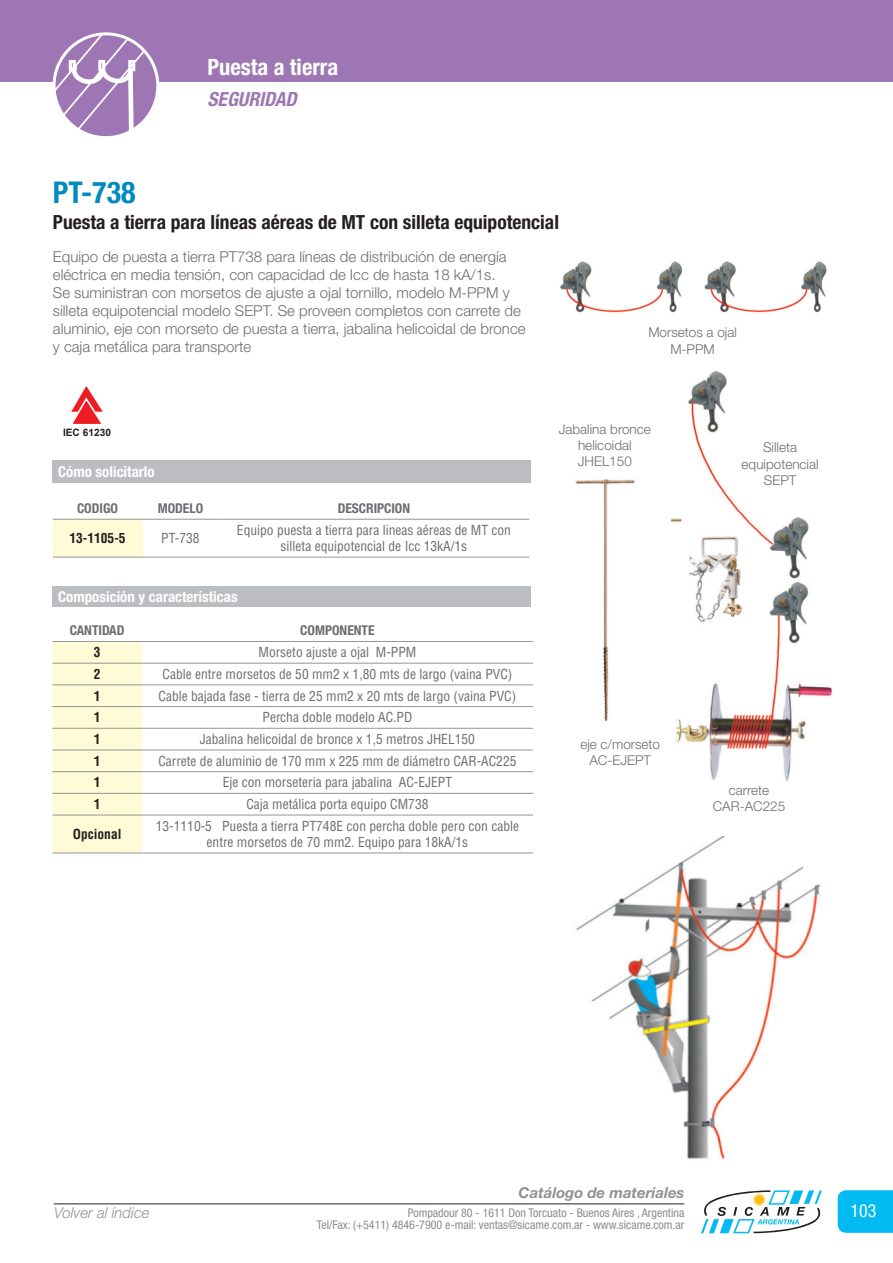
<style>
.page{position:relative;width:893px;height:1263px;background:#fff}
.page>*{position:absolute;margin:0;border:0;box-sizing:border-box;transform-origin:0 0}
.t1{font:700 condensed 30px "Helvetica Neue LT Std";color:#008bc0}
.t2{font:700 condensed 22.5px "Helvetica Neue LT Std";color:#fff}
.t3{font:700 condensed 19.5px "Helvetica Neue LT Std";color:#231f20}
.t4{font:italic 700 condensed 19.5px "Helvetica Neue LT Std";color:#9e76b3}
.t5{font:condensed 18px "Helvetica Neue LT Std";color:#fff}
.t6{font:300 15px/18px "Helvetica Neue LT Std";color:#6c6d70}
.t7{font:700 condensed 15px "Helvetica Neue LT Std";color:#fff}
.t8{font:italic 700 15px "Helvetica Neue LT Std";color:#8f9194}
.t9{font:italic 300 15px "Helvetica Neue LT Std";color:#8f9194}
.t10{font:condensed 13.5px/16.2px "Helvetica LT Std";color:#6c6d70;text-align:center}
.t11{font:300 13.5px/16.2px "Helvetica Neue LT Std";color:#6c6d70;text-align:center}
.t12{font:700 condensed 13.5px "Helvetica Neue LT Std";color:#6c6d70}
.t13{font:700 condensed 13.5px "Helvetica LT Std";color:#231f20}
.t14{font:condensed 12px/12px "Helvetica Neue LT Std";color:#8a8c8f;text-align:right}
.t15{font:700 10.2px "Arial";color:#231f20}
</style>
<div class="page">
<div style="left:838px;top:1190px;width:55px;height:43px;background:#00baf1"></div>
<svg style="left:701px;top:1190px;width:121px;height:43px"></svg>
<hr style="left:54px;top:1203px;width:630px;height:1px;background:#231f20">
<div style="left:0;top:0;width:893px;height:81px;background:#9e76b3"></div>
<svg style="left:54px;top:34px;width:104px;height:104px"></svg>
<svg style="left:54px;top:36px;width:91px;height:96px"></svg>
<div style="left:53px;top:32px;width:106px;height:107px;border:3px solid #fff;border-radius:50%"></div>
<div style="left:53px;top:586px;width:478px;height:20px;background:#bcbdc0"></div>
<div style="left:53px;top:460px;width:478px;height:22px;background:#bcbdc0"></div>
<svg style="left:71px;top:386px;width:32px;height:38px"></svg>
<img style="left:560px;top:261px;width:267px;height:52px">
<img style="left:672px;top:371px;width:161px;height:410px">
<img style="left:576px;top:836px;width:245px;height:323px">
<svg style="left:53px;top:518px;width:476px;height:1px"></svg>
<div style="left:53px;top:519px;width:89px;height:38px;background:#fffbd6"></div>
<hr style="left:53px;top:519px;width:89px;height:1px;background:#939598">
<hr style="left:142px;top:519px;width:77px;height:1px;background:#939598">
<hr style="left:219px;top:519px;width:310px;height:1px;background:#939598">
<hr style="left:53px;top:557px;width:89px;height:1px;background:#939598">
<hr style="left:142px;top:557px;width:77px;height:1px;background:#939598">
<hr style="left:219px;top:557px;width:310px;height:1px;background:#939598">
<svg style="left:53px;top:642px;width:480px;height:210px"></svg>
<hr style="left:53px;top:641px;width:89px;height:1px;background:#939598">
<hr style="left:142px;top:641px;width:391px;height:1px;background:#939598">
<hr style="left:53px;top:663px;width:89px;height:1px;background:#939598">
<hr style="left:142px;top:663px;width:391px;height:1px;background:#939598">
<hr style="left:53px;top:684px;width:89px;height:1px;background:#939598">
<hr style="left:142px;top:684px;width:391px;height:1px;background:#939598">
<hr style="left:53px;top:706px;width:89px;height:1px;background:#939598">
<hr style="left:142px;top:706px;width:391px;height:1px;background:#939598">
<hr style="left:53px;top:728px;width:89px;height:1px;background:#939598">
<hr style="left:142px;top:728px;width:391px;height:1px;background:#939598">
<hr style="left:53px;top:749px;width:89px;height:1px;background:#939598">
<hr style="left:142px;top:749px;width:391px;height:1px;background:#939598">
<hr style="left:53px;top:771px;width:89px;height:1px;background:#939598">
<hr style="left:142px;top:771px;width:391px;height:1px;background:#939598">
<hr style="left:53px;top:793px;width:89px;height:1px;background:#939598">
<hr style="left:142px;top:793px;width:391px;height:1px;background:#939598">
<hr style="left:53px;top:815px;width:89px;height:1px;background:#939598">
<hr style="left:142px;top:815px;width:391px;height:1px;background:#939598">
<hr style="left:53px;top:852px;width:89px;height:1px;background:#939598">
<hr style="left:142px;top:852px;width:391px;height:1px;background:#939598">
<div style="left:732px;top:443px;width:96px;height:52px;background:#fff"></div>
<img style="left:575px;top:479px;width:60px;height:242px">
<h2 class="t2" style="left:207px;top:53px;width:132px">Puesta a tierra</h2>
<h1 class="t1" style="left:53px;top:174px;width:84px">PT-738</h1>
<h3 class="t4" style="left:207px;top:87px;width:91px">SEGURIDAD</h3>
<h3 class="t3" style="left:53px;top:211px;width:508px">Puesta a tierra para líneas aéreas de MT con silleta equipotencial</h3>
<p class="t6" style="left:53px;top:247px;width:474px">Equipo de puesta a tierra PT738 para líneas de distribución de energía eléctrica en media tensión, con capacidad de Icc de hasta 18 kA/1s.<br>Se suministran con morsetos de ajuste a ojal tornillo, modelo M-PPM y silleta equipotencial modelo SEPT. Se proveen completos con carrete de aluminio, eje con morseto de puesta a tierra, jabalina helicoidal de bronce y caja metálica para transporte</p>
<p class="t11" style="left:648px;top:324px;width:90px">Morsetos a ojal<br>M-PPM</p>
<p class="t15" style="left:63px;top:425px;width:49px">IEC 61230</p>
<p class="t7" style="left:58px;top:462px;width:98px">Cómo solicitarlo</p>
<p class="t12" style="left:77px;top:500px;width:42px">CODIGO</p>
<p class="t12" style="left:158px;top:500px;width:47px">MODELO</p>
<p class="t12" style="left:338px;top:500px;width:74px">DESCRIPCION</p>
<p class="t13" style="left:69px;top:530px;width:58px">13-1105-5</p>
<p class="t10" style="left:161px;top:530px;width:40px">PT-738</p>
<p class="t10" style="left:237px;top:522px;width:275px">Equipo puesta a tierra para lineas aéreas de MT con silleta equipotencial de Icc 13kA/1s</p>
<p class="t7" style="left:58px;top:587px;width:181px">Composición y características</p>
<p class="t12" style="left:70px;top:622px;width:56px">CANTIDAD</p>
<p class="t12" style="left:300px;top:622px;width:76px">COMPONENTE</p>
<p class="t13" style="left:94px;top:644px;width:8px">3</p>
<p class="t10" style="left:258px;top:644px;width:159px">Morseto ajuste a ojal M-PPM</p>
<p class="t13" style="left:94px;top:665px;width:8px">2</p>
<p class="t10" style="left:163px;top:666px;width:351px">Cable entre morsetos de 50 mm2 x 1,80 mts de largo (vaina PVC)</p>
<p class="t13" style="left:94px;top:687px;width:8px">1</p>
<p class="t10" style="left:159px;top:687px;width:359px">Cable bajada fase - tierra de 25 mm2 x 20 mts de largo (vaina PVC)</p>
<p class="t13" style="left:94px;top:709px;width:8px">1</p>
<p class="t10" style="left:263px;top:709px;width:151px">Percha doble modelo AC.PD</p>
<p class="t13" style="left:94px;top:730px;width:8px">1</p>
<p class="t10" style="left:200px;top:731px;width:277px">Jabalina helicoidal de bronce x 1,5 metros JHEL150</p>
<p class="t13" style="left:94px;top:752px;width:8px">1</p>
<p class="t10" style="left:158px;top:752px;width:360px">Carrete de aluminio de 170 mm x 225 mm de diámetro CAR-AC225</p>
<p class="t13" style="left:94px;top:774px;width:8px">1</p>
<p class="t10" style="left:223px;top:774px;width:231px">Eje con morseteria para jabalina AC-EJEPT</p>
<p class="t13" style="left:94px;top:796px;width:8px">1</p>
<p class="t10" style="left:246px;top:796px;width:184px">Caja metálica porta equipo CM738</p>
<p class="t13" style="left:73px;top:825px;width:50px">Opcional</p>
<p class="t10" style="left:156px;top:818px;width:365px">13-1110-5 Puesta a tierra PT748E con percha doble pero con cable entre morsetos de 70 mm2. Equipo para 18kA/1s</p>
<p class="t11" style="left:559px;top:420px;width:94px">Jabalina bronce helicoidal<br>JHEL150</p>
<p class="t11" style="left:580px;top:735px;width:81px">eje c/morseto<br>AC-EJEPT</p>
<p class="t11" style="left:742px;top:439px;width:79px">Silleta equipotencial<br>SEPT</p>
<p class="t11" style="left:713px;top:782px;width:74px">carrete<br>CAR-AC225</p>
<p class="t8" style="left:519px;top:1183px;width:167px">Catálogo de materiales</p>
<p class="t14" style="left:317px;top:1206px;width:369px">Pompadour 80 - 1611 Don Torcuato - Buenos Aires , Argentina<br>Tel/Fax: (+5411) 4846-7900 e-mail: ventas@sicame.com.ar - www.sicame.com.ar</p>
<p class="t9" style="left:54px;top:1204px;width:97px">Volver al índice</p>
<h3 class="t5" style="left:850px;top:1200px;width:27px">103</h3>
</div>
